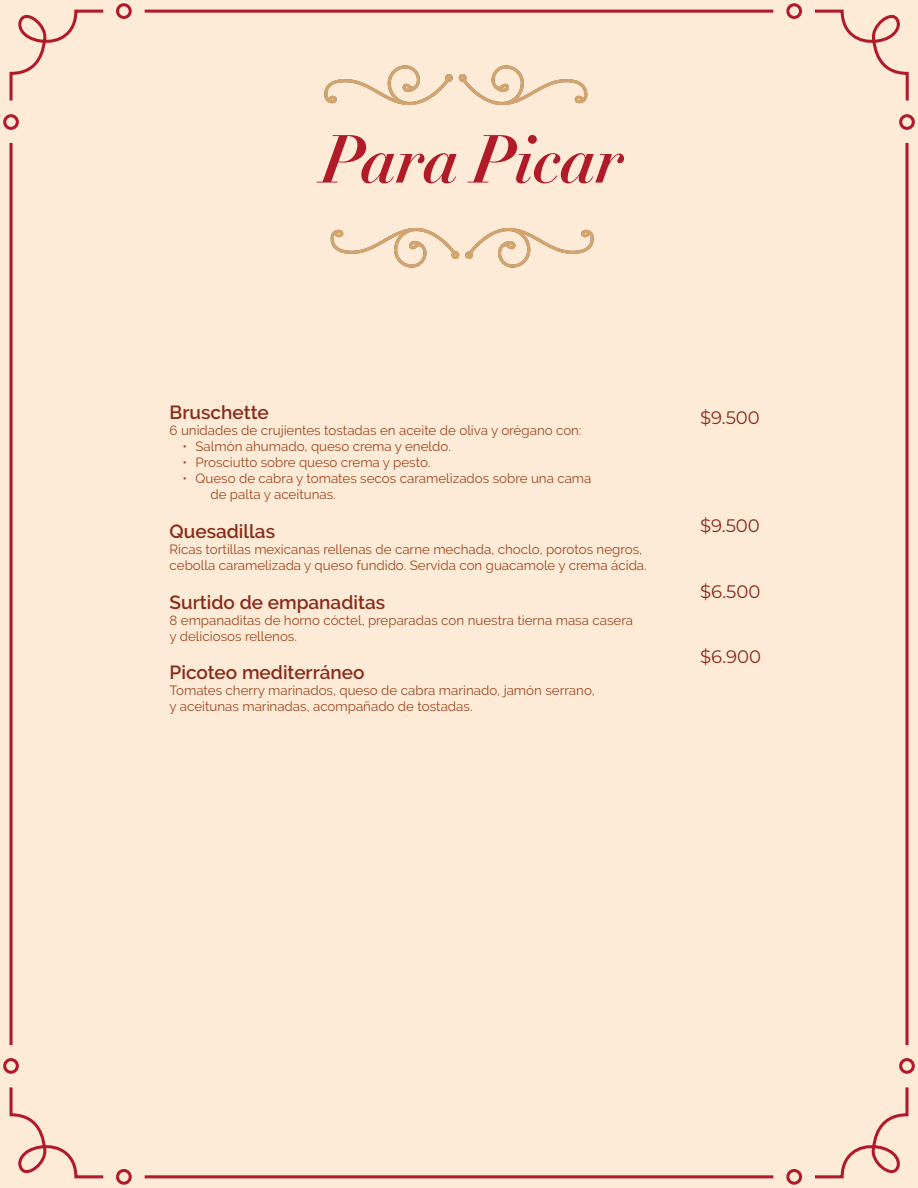
<style>
.page{position:relative;width:918px;height:1188px;background:#fff}
.page>*{position:absolute;margin:0;border:0;box-sizing:border-box;transform-origin:0 0}
.t1{font:italic 700 66.6px "Didot LT Pro";letter-spacing:-.015em;color:#b11b28}
.t2{font:600 19.05px "Raleway";color:#8a2c1a}
.t3{font:18.15px "Montserrat";color:#8a2c1a}
.t4{font:13.35px/16px "Raleway";color:#a14922}
</style>
<div class="page">
<div style="left:2px;top:0;width:914px;height:1188px;background:#fdebd7"></div>
<div style="left:308px;top:16px;width:302px;height:116px;background:#fdebd7"></div>
<div style="left:308px;top:201px;width:302px;height:116px;background:#fdebd7"></div>
<h1 class="t1" style="left:323px;top:117px;width:303px">Para Picar</h1>
<h2 class="t2" style="left:170px;top:401px;width:101px">Bruschette</h2>
<p class="t4" style="left:170px;top:422px;width:413px">6 unidades de crujientes tostadas en aceite de oliva y orégano con:</p>
<p class="t4" style="left:183px;top:438px;width:270px">• Salmón ahumado, queso crema y eneldo.</p>
<p class="t4" style="left:183px;top:454px;width:249px">• Prosciutto sobre queso crema y pesto.</p>
<p class="t4" style="left:210px;top:470px;width:383px;text-indent:-28px">• Queso de cabra y tomates secos caramelizados sobre una cama de palta y aceitunas.</p>
<h2 class="t2" style="left:170px;top:520px;width:107px">Quesadillas</h2>
<p class="t4" style="left:170px;top:541px;width:479px">Ricas tortillas mexicanas rellenas de carne mechada, choclo, porotos negros, cebolla caramelizada y queso fundido. Servida con guacamole y crema ácida.</p>
<h2 class="t2" style="left:170px;top:591px;width:217px">Surtido de empanaditas</h2>
<p class="t4" style="left:170px;top:612px;width:465px">8 empanaditas de horno cóctel, preparadas con nuestra tierna masa casera y deliciosos rellenos.</p>
<h2 class="t2" style="left:170px;top:662px;width:196px">Picoteo mediterráneo</h2>
<p class="t4" style="left:170px;top:683px;width:427px">Tomates cherry marinados, queso de cabra marinado, jamón serrano, y aceitunas marinadas, acompañado de tostadas.</p>
<h3 class="t3" style="left:700px;top:405px;width:61px">$9.500</h3>
<h3 class="t3" style="left:700px;top:514px;width:61px">$9.500</h3>
<h3 class="t3" style="left:700px;top:579px;width:62px">$6.500</h3>
<h3 class="t3" style="left:700px;top:644px;width:63px">$6.900</h3>
</div>
